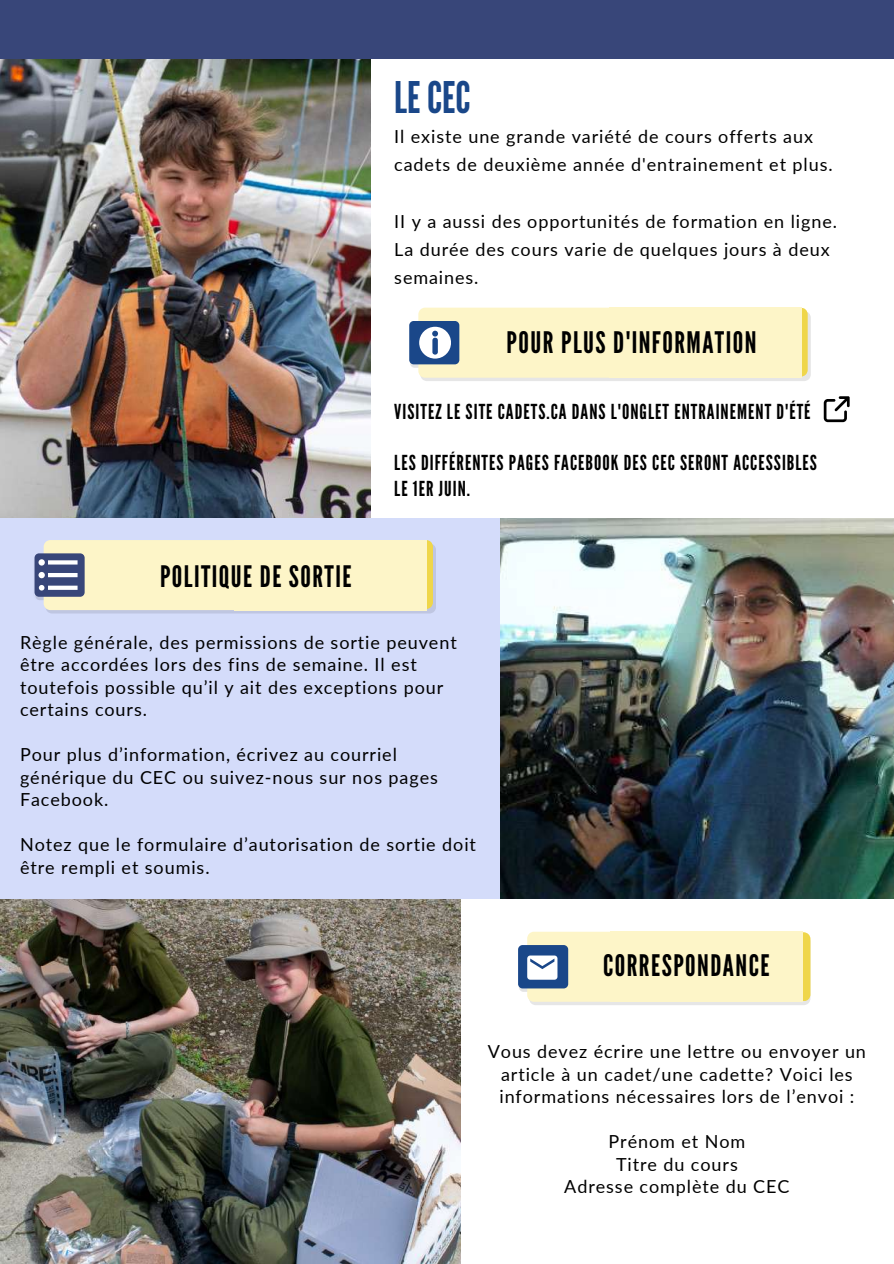
<style>
.page{position:relative;width:894px;height:1264px;background:#fff}
.page>*{position:absolute;margin:0;border:0;box-sizing:border-box;transform-origin:0 0}
.t1{font:43.5px "League Gothic";color:#1a4789}
.t2{font:29.55px "League Gothic";letter-spacing:.05em;color:#000}
.t3{font:20.55px/25.8px "League Gothic";letter-spacing:.05em;color:#000}
.t4{font:18px/22.5px "Lato";letter-spacing:.05em;color:#000}
</style>
<div class="page">
<img style="left:0;top:898px;width:460px;height:365px">
<img style="left:0;top:58px;width:370px;height:460px">
<div style="left:0;top:518px;width:499px;height:380px;background:#d4dcfa"></div>
<img style="left:500px;top:518px;width:393px;height:380px">
<div style="left:0;top:0;width:893px;height:58px;background:#384679"></div>
<div style="left:409px;top:321px;width:50px;height:43px;background:#1a4789;border-radius:5px"></div>
<div style="left:34px;top:553px;width:51px;height:43px;background:#384679;border-radius:5px"></div>
<div style="left:518px;top:945px;width:50px;height:43px;background:#1a4789;border-radius:4px"></div>
<svg style="left:38px;top:540px;width:398px;height:73px;background:#efe9c4"></svg>
<svg style="left:823px;top:396px;width:26px;height:26px"></svg>
<svg style="left:527px;top:931px;width:283px;height:74px;background:#efeac5"></svg>
<svg style="left:418px;top:307px;width:392px;height:74px;background:#f3edc6"></svg>
<h1 class="t1" style="left:394px;top:72px;width:78px">LECEC</h1>
<p class="t4" style="left:394px;top:122px;width:439px;line-height:28.2px">Il existe une grande variété de cours offerts aux cadets de deuxième année d'entrainement et plus.</p>
<p class="t4" style="left:394px;top:207px;width:444px;line-height:28.2px">II y a aussi des opportunités de formation en ligne.<br>La durée des cours varie de quelques jours à deux semaines.</p>
<h2 class="t2" style="left:506px;top:325px;width:251px">POUR PLUS D'INFORMATION</h2>
<h2 class="t2" style="left:160px;top:559px;width:193px">POLITIQUE DE SORTIE</h2>
<p class="t3" style="left:394px;top:399px;width:417px">VISITEZ LE SITE CADETS.CA DANS L'ONGLET ENTRAINEMENT D'ÉTÉ</p>
<p class="t3" style="left:394px;top:450px;width:424px">LES DIFFÉRENTES PAGES FACEBOOK DES CEC SERONT ACCESSIBLES<br>LE 1ER JUIN.</p>
<p class="t4" style="left:20px;top:630px;width:438px">Règle générale, des permissions de sortie peuvent être accordées lors des fins de semaine. Il est toutefois possible qu’il y ait des exceptions pour certains cours.</p>
<p class="t4" style="left:20px;top:743px;width:419px">Pour plus d’information, écrivez au courriel générique du CEC ou suivez-nous sur nos pages<br>Facebook.</p>
<p class="t4" style="left:20px;top:833px;width:457px">Notez que le formulaire d’autorisation de sortie doit être rempli et soumis.</p>
<h2 class="t2" style="left:603px;top:948px;width:168px">CORRESPONDANCE</h2>
<p class="t4" style="left:487px;top:1040px;width:379px;text-align:center">Vous devez écrire une lettre ou envoyer un article à un cadet/une cadette? Voici les informations nécessaires lors de l’envoi :</p>
<p class="t4" style="left:564px;top:1130px;width:226px;text-align:center">Prénom et Nom<br>Titre du cours<br>Adresse complète du CEC</p>
</div>
